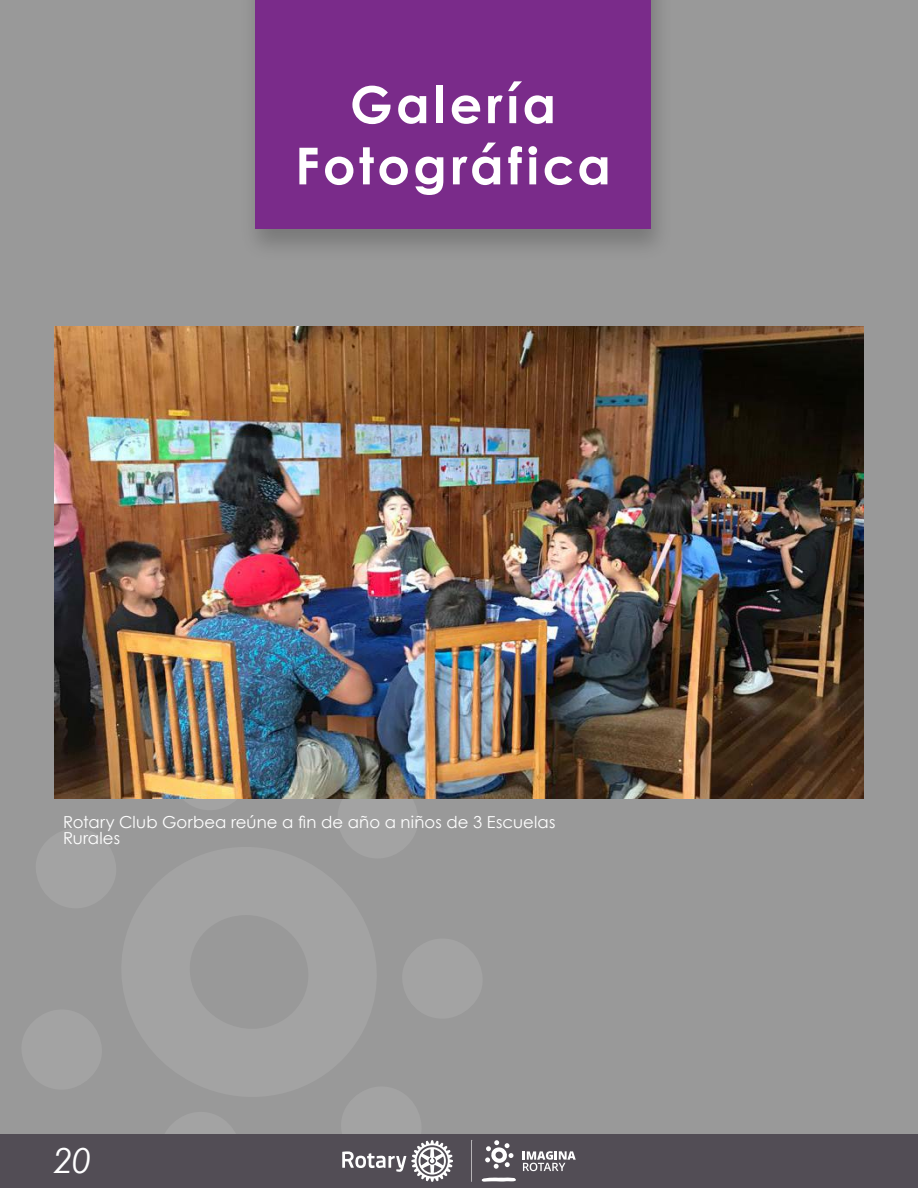
<style>
.page{position:relative;width:918px;height:1188px;background:#999}
.page>*{position:absolute;margin:0;border:0;box-sizing:border-box;transform-origin:0 0}
.t1{font:700 51px/61.2px "Century Gothic";letter-spacing:.07em;color:#fff;text-align:center}
.t2{font:italic 34.5px "Century Gothic";color:#fff}
.t3{font:16.5px/16.5px "Century Gothic";letter-spacing:.005em;color:#fff}
</style>
<div class="page">
<svg style="left:169px;top:798px;width:82px;height:1px"></svg>
<svg style="left:337px;top:798px;width:82px;height:1px"></svg>
<div style="left:0;top:1134px;width:918px;height:54px;background:#524d55"></div>
<svg style="left:342px;top:1140px;width:111px;height:42px"></svg>
<svg style="left:471px;top:1140px;width:1px;height:42px"></svg>
<svg style="left:485px;top:1140px;width:29px;height:29px"></svg>
<svg style="left:482px;top:1178px;width:34px;height:4px"></svg>
<svg style="left:523px;top:1151px;width:53px;height:20px"></svg>
<div style="left:240px;top:0;width:433px;height:262px;background:#000;opacity:.21"></div>
<div style="left:255px;top:0;width:396px;height:228px;background:#7a2b8a"></div>
<img style="left:54px;top:327px;width:810px;height:471px">
<h1 class="t1" style="left:295px;top:72px;width:317px">Galería<br>Fotográfica</h1>
<p class="t3" style="left:63px;top:813px;width:494px">Rotary Club Gorbea reúne a fin de año a niños de 3 Escuelas<br>Rurales</p>
<h2 class="t2" style="left:54px;top:1137px;width:39px">20</h2>
</div>
